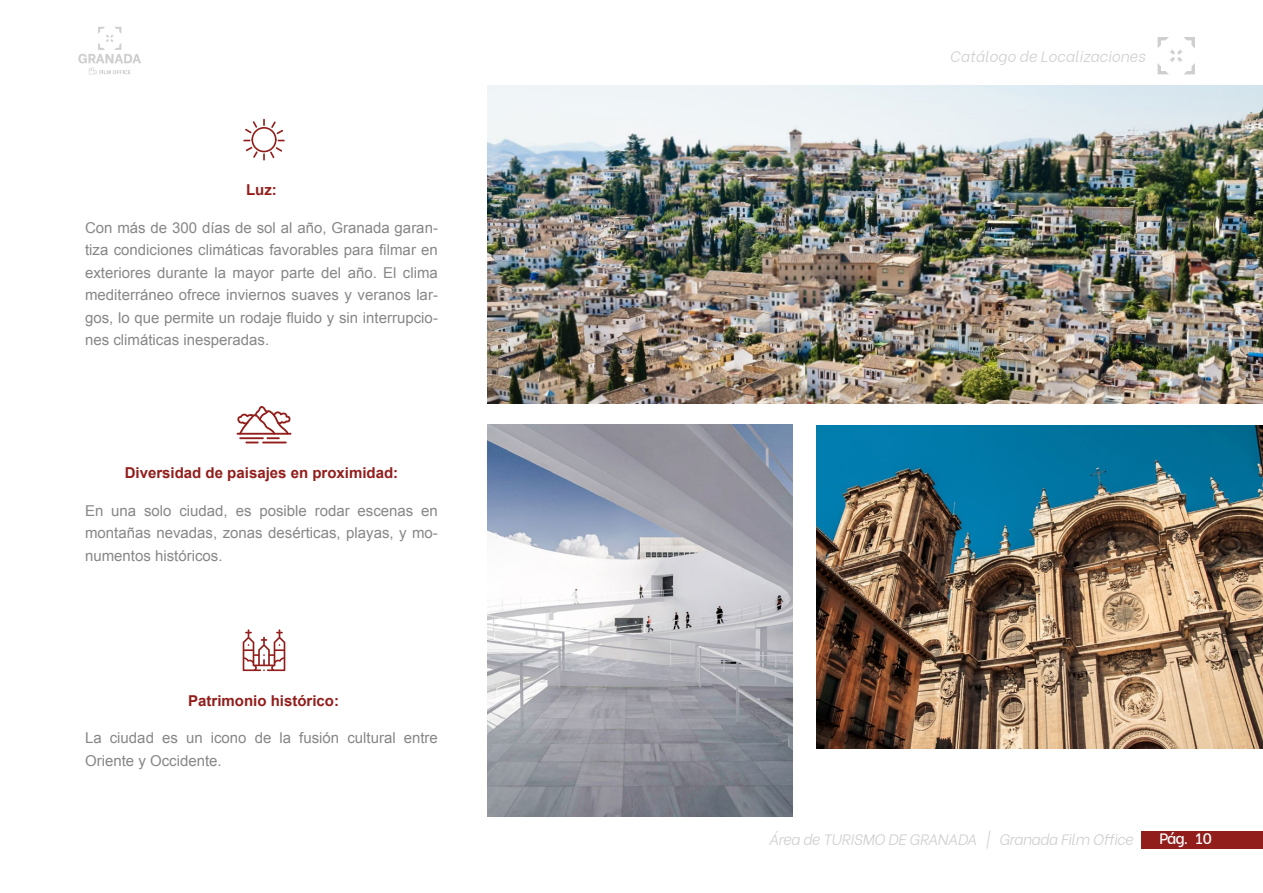
<style>
.page{position:relative;width:1263px;height:893px;background:#fff}
.page>*{position:absolute;margin:0;border:0;box-sizing:border-box;transform-origin:0 0}
.t1{font:15px/22.5px "Arial";color:#878787;text-align:justify}
.t2{font:700 15px "Arial";color:#921e1c}
.t3{font:italic 300 15px "Be Vietnam";letter-spacing:-.025em;color:#cfcfcf}
.t4{font:italic 300 15px "Be Vietnam";color:#cfcfcf}
.t5{font:500 15px "Be Vietnam";color:#fff}
</style>
<div class="page">
<div style="left:1141px;top:831px;width:122px;height:17px;background:#921e1c"></div>
<svg style="left:1157px;top:37px;width:38px;height:37px"></svg>
<svg style="left:78px;top:27px;width:63px;height:47px"></svg>
<svg style="left:243px;top:629px;width:42px;height:42px"></svg>
<svg style="left:237px;top:406px;width:54px;height:37px"></svg>
<svg style="left:243px;top:119px;width:42px;height:42px"></svg>
<img style="left:488px;top:425px;width:304px;height:391px">
<img style="left:488px;top:85px;width:775px;height:318px">
<img style="left:816px;top:425px;width:447px;height:324px">
<p class="t2" style="left:246px;top:180px;width:32px">Luz:</p>
<p class="t1" style="left:85px;top:216px;width:354px">Con más de 300 días de sol al año, Granada garan&shy;tiza condiciones climáticas favorables para filmar en exteriores durante la mayor parte del año. El clima mediterráneo ofrece inviernos suaves y veranos lar&shy;gos, lo que permite un rodaje fluido y sin interrupcio&shy;nes climáticas inesperadas.</p>
<p class="t2" style="left:125px;top:463px;width:275px">Diversidad de paisajes en proximidad:</p>
<p class="t1" style="left:85px;top:499px;width:354px">En una solo ciudad, es posible rodar escenas en montañas nevadas, zonas desérticas, playas, y mo&shy;numentos históricos.</p>
<p class="t2" style="left:188px;top:691px;width:152px">Patrimonio histórico:</p>
<p class="t1" style="left:85px;top:727px;width:354px">La ciudad es un icono de la fusión cultural entre<br>Oriente y Occidente.</p>
<p class="t4" style="left:950px;top:44px;width:197px">Catálogo de Localizaciones</p>
<p class="t3" style="left:768px;top:827px;width:366px">Área de TURISMO DE GRANADA | Granada Film Office</p>
<p class="t5" style="left:1159px;top:826px;width:54px">Pág. 10</p>
</div>
